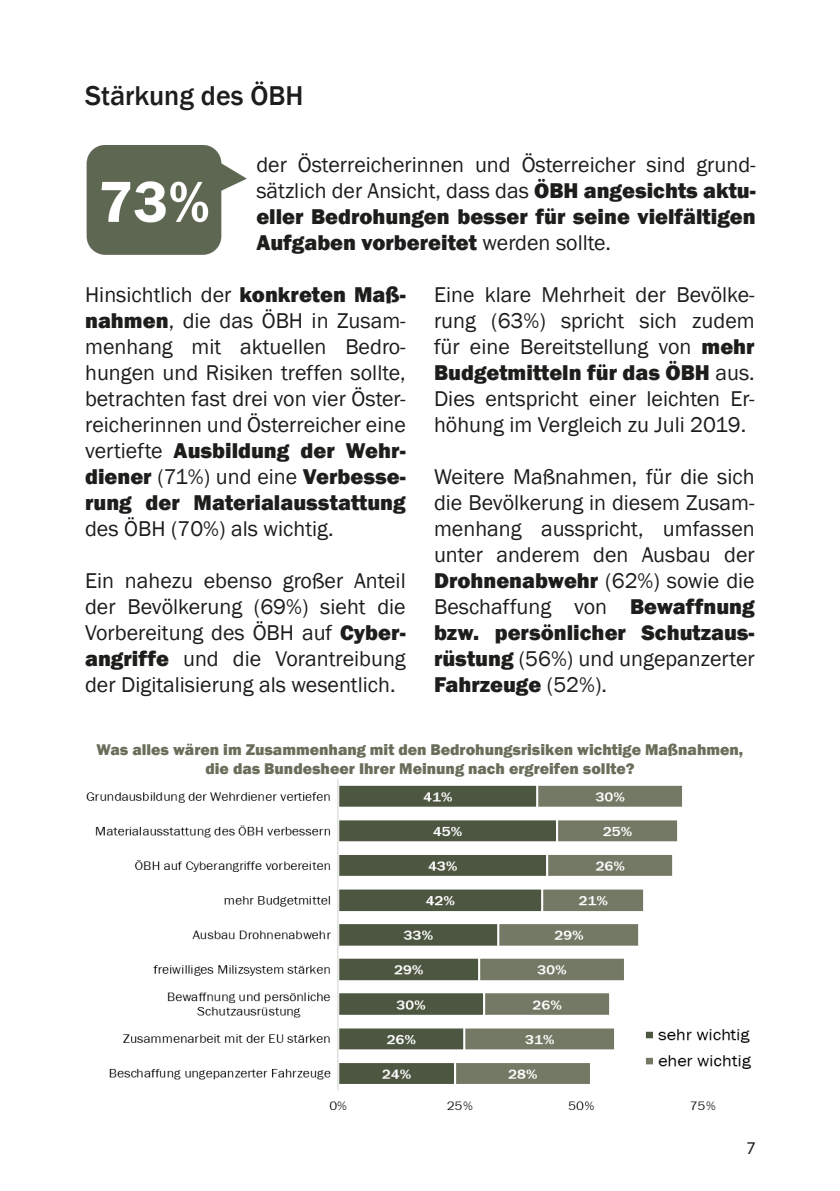
<style>
.page{position:relative;width:840px;height:1191px;background:#fff}
.page>*{position:absolute;margin:0;border:0;box-sizing:border-box;transform-origin:0 0}
.t1{font:500 28px "Franklin Gothic";color:#1d1d1b}
.t2{font:22px/26px "Franklin Gothic";color:#1d1d1b;text-align:justify}
.t3{font:18px "Myriad Pro";color:#1d1d1b}
.t4{font:800 16px/19.2px "Franklin Gothic";color:#686e5a;text-align:center}
.s1{font-weight:800}
</style>
<div class="page">
<img style="left:86px;top:779px;width:666px;height:332px">
<img style="left:86px;top:146px;width:160px;height:109px">
<p class="t1" style="left:85px;top:78px;width:220px">Stärkung des ÖBH</p>
<p class="t2" style="left:256px;top:152px;width:500px">der Österreicherinnen und Österreicher sind grund&shy;sätzlich der Ansicht, dass das <span class="s1">ÖBH angesichts aktu&shy;eller Bedrohungen besser für seine vielfältigen Aufgaben vorbereitet</span> werden sollte.</p>
<p class="t2" style="left:85px;top:282px;width:322px">Hinsichtlich der <span class="s1">konkreten Maß&shy;nahmen</span>, die das ÖBH in Zusam&shy;menhang mit aktuellen Bedro&shy;hungen und Risiken treffen sollte, betrachten fast drei von vier Öster&shy;reicherinnen und Österreicher eine vertiefte <span class="s1">Ausbildung der Wehr&shy;diener</span> (71%) und eine <span class="s1">Verbesse&shy;rung der Materialausstattung</span></p>
<p class="t2" style="left:85px;top:516px;width:250px">des ÖBH (70%) als wichtig.</p>
<p class="t2" style="left:85px;top:568px;width:322px">Ein nahezu ebenso großer Anteil der Bevölkerung (69%) sieht die Vorbereitung des ÖBH auf <span class="s1">Cyber&shy;angriffe</span> und die Vorantreibung der Digitalisierung als wesentlich.</p>
<p class="t2" style="left:434px;top:282px;width:322px">Eine klare Mehrheit der Bevölke&shy;rung (63%) spricht sich zudem für eine Bereitstellung von <span class="s1">mehr Budgetmitteln für das ÖBH</span> aus.<br>Dies entspricht einer leichten Er&shy;höhung im Vergleich zu Juli 2019.</p>
<p class="t2" style="left:434px;top:464px;width:322px">Weitere Maßnahmen, für die sich die Bevölkerung in diesem Zusam&shy;menhang ausspricht, umfassen unter anderem den Ausbau der <span class="s1">Drohnenabwehr</span> (62%) sowie die Beschaffung von <span class="s1">Bewaffnung bzw. persönlicher Schutzaus&shy;rüstung</span> (56%) und ungepanzerter <span class="s1">Fahrzeuge</span> (52%).</p>
<p class="t4" style="left:96px;top:739px;width:648px">Was alles wären im Zusammenhang mit den Bedrohungsrisiken wichtige Maßnahmen, die das Bundesheer Ihrer Meinung nach ergreifen sollte?</p>
<p class="t3" style="left:746px;top:1136px;width:11px">7</p>
</div>
